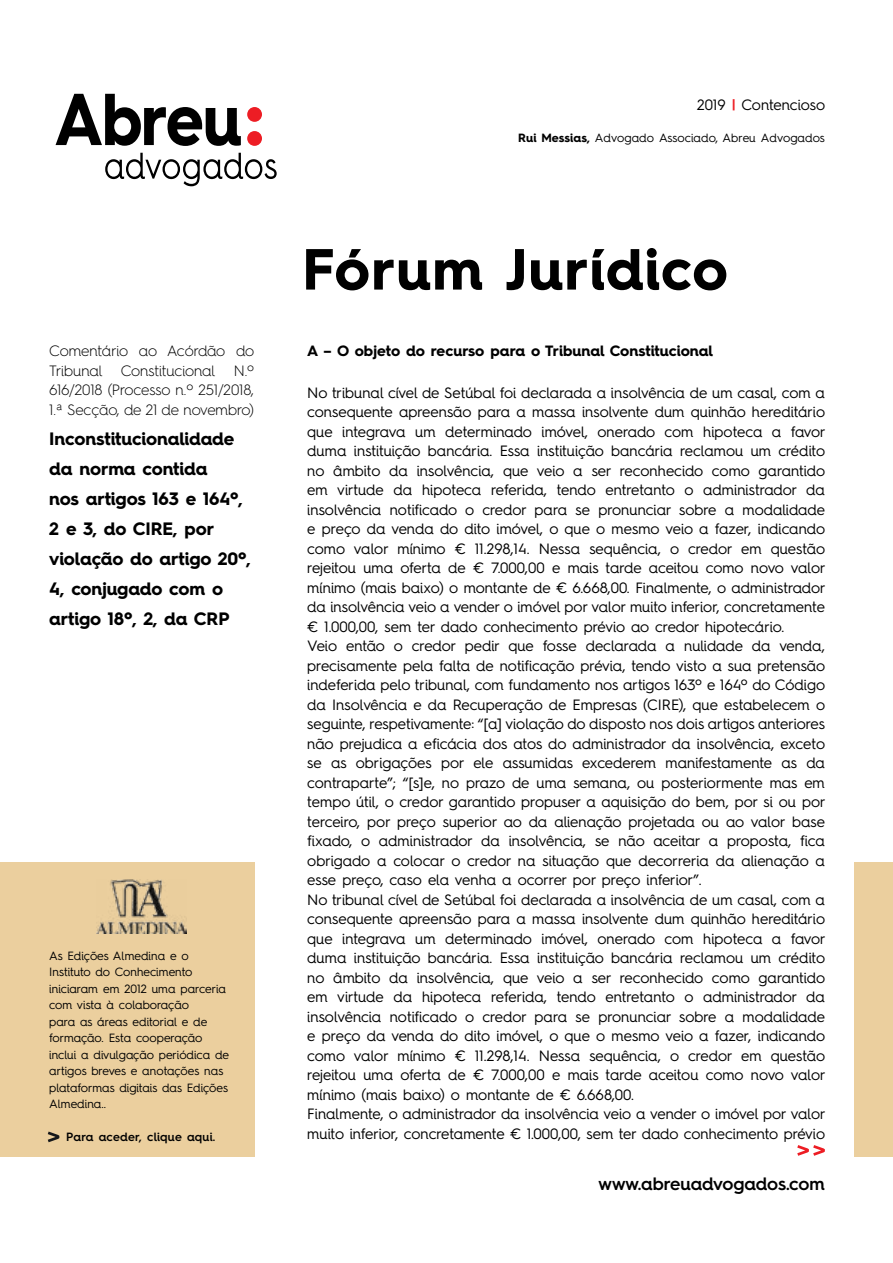
<style>
.page{position:relative;width:893px;height:1263px;background:#fff}
.page>*{position:absolute;margin:0;border:0;box-sizing:border-box;transform-origin:0 0}
.t1{font:700 58.05px "Hurme Geometric Sans 4";letter-spacing:.02em;color:#000}
.t2{font:700 18px/30px "Hurme Geometric Sans 4";letter-spacing:-.005em;color:#000}
.t3{font:600 18px "Hurme Geometric Sans 4";letter-spacing:-.01em;color:#000}
.t4{font:15px/19.5px "Hurme Geometric Sans 4";color:#000}
.t5{font:300 15px/19.5px "Hurme Geometric Sans 4";letter-spacing:-.005em;color:#000;text-align:justify}
.t6{font:700 15px "Hurme Geometric Sans 4";color:#000}
.t7{font:12px/16.5px "Hurme Geometric Sans 4";color:#000}
.t8{font:600 12px "Hurme Geometric Sans 4";letter-spacing:.01em;color:#000}
.s1{font-weight:600;color:#ed1d24}
.s2{font-weight:700}
</style>
<div class="page">
<div style="left:247px;top:107px;width:15px;height:15px;background:#ed1d24;border-radius:50%"></div>
<div style="left:247px;top:131px;width:15px;height:15px;background:#ed1d24;border-radius:50%"></div>
<svg style="left:56px;top:94px;width:185px;height:52px"></svg>
<svg style="left:105px;top:153px;width:172px;height:33px"></svg>
<div style="left:0;top:862px;width:254px;height:294px;background:#ebcf9e"></div>
<div style="left:855px;top:862px;width:38px;height:294px;background:#ebcf9e"></div>
<img style="left:96px;top:880px;width:91px;height:54px">
<svg style="left:47px;top:1131px;width:12px;height:12px"></svg>
<svg style="left:797px;top:1145px;width:27px;height:11px"></svg>
<p class="t5" style="left:49px;top:341px;width:207px">Comentário ao Acórdão do Tribunal Constitucional N.º 616/2018 (Processo n.º 251/2018, 1.ª Secção, de 21 de novembro)</p>
<p class="t2" style="left:49px;top:423px;width:203px">Inconstitucionalidade da norma contida<br>nos artigos 163 e 164º,<br>2 e 3, do CIRE, por violação do artigo 20º,<br>4, conjugado com o artigo 18º, 2, da CRP</p>
<p class="t7" style="left:49px;top:947px;width:181px">As Edições Almedina e o<br>Instituto do Conhecimento iniciaram em 2012 uma parceria com vista à colaboração<br>para as áreas editorial e de formação. Esta cooperação inclui a divulgação periódica de artigos breves e anotações nas plataformas digitais das Edições<br>Almedina..</p>
<p class="t8" style="left:66px;top:1129px;width:151px">Para aceder, clique aqui.</p>
<p class="t4" style="left:697px;top:94px;width:129px">2019 <span class="s1">|</span> Contencioso</p>
<p class="t7" style="left:518px;top:129px;width:308px"><span class="s2">Rui Messias,</span> Advogado Associado, Abreu Advogados</p>
<h1 class="t1" style="left:302px;top:228px;width:427px">Fórum Jurídico</h1>
<p class="t6" style="left:307px;top:341px;width:407px">A – O objeto do recurso para o Tribunal Constitucional</p>
<p class="t4" style="left:307px;top:382px;width:520px">No tribunal cível de Setúbal foi declarada a insolvência de um casal, com a consequente apreensão para a massa insolvente dum quinhão hereditário que integrava um determinado imóvel, onerado com hipoteca a favor duma instituição bancária. Essa instituição bancária reclamou um crédito no âmbito da insolvência, que veio a ser reconhecido como garantido em virtude da hipoteca referida, tendo entretanto o administrador da insolvência notificado o credor para se pronunciar sobre a modalidade e preço da venda do dito imóvel, o que o mesmo veio a fazer, indicando como valor mínimo € 11.298,14. Nessa sequência, o credor em questão rejeitou uma oferta de € 7.000,00 e mais tarde aceitou como novo valor mínimo (mais baixo) o montante de € 6.668,00. Finalmente, o administrador da insolvência veio a vender o imóvel por valor muito inferior, concretamente € 1.000,00, sem ter dado conhecimento prévio ao credor hipotecário.<br>Veio então o credor pedir que fosse declarada a nulidade da venda, precisamente pela falta de notificação prévia, tendo visto a sua pretensão indeferida pelo tribunal, com fundamento nos artigos 163º e 164º do Código da Insolvência e da Recuperação de Empresas (CIRE), que estabelecem o seguinte, respetivamente: “[a] violação do disposto nos dois artigos anteriores não prejudica a eficácia dos atos do administrador da insolvência, exceto se as obrigações por ele assumidas excederem manifestamente as da contraparte”; “[s]e, no prazo de uma semana, ou posteriormente mas em tempo útil, o credor garantido propuser a aquisição do bem, por si ou por terceiro, por preço superior ao da alienação projetada ou ao valor base fixado, o administrador da insolvência, se não aceitar a proposta, fica obrigado a colocar o credor na situação que decorreria da alienação a esse preço, caso ela venha a ocorrer por preço inferior”.<br>No tribunal cível de Setúbal foi declarada a insolvência de um casal, com a consequente apreensão para a massa insolvente dum quinhão hereditário que integrava um determinado imóvel, onerado com hipoteca a favor duma instituição bancária. Essa instituição bancária reclamou um crédito no âmbito da insolvência, que veio a ser reconhecido como garantido em virtude da hipoteca referida, tendo entretanto o administrador da insolvência notificado o credor para se pronunciar sobre a modalidade e preço da venda do dito imóvel, o que o mesmo veio a fazer, indicando como valor mínimo € 11.298,14. Nessa sequência, o credor em questão rejeitou uma oferta de € 7.000,00 e mais tarde aceitou como novo valor mínimo (mais baixo) o montante de € 6.668,00.<br>Finalmente, o administrador da insolvência veio a vender o imóvel por valor muito inferior, concretamente € 1.000,00, sem ter dado conhecimento prévio</p>
<p class="t3" style="left:599px;top:1171px;width:228px">www.abreuadvogados.com</p>
</div>
